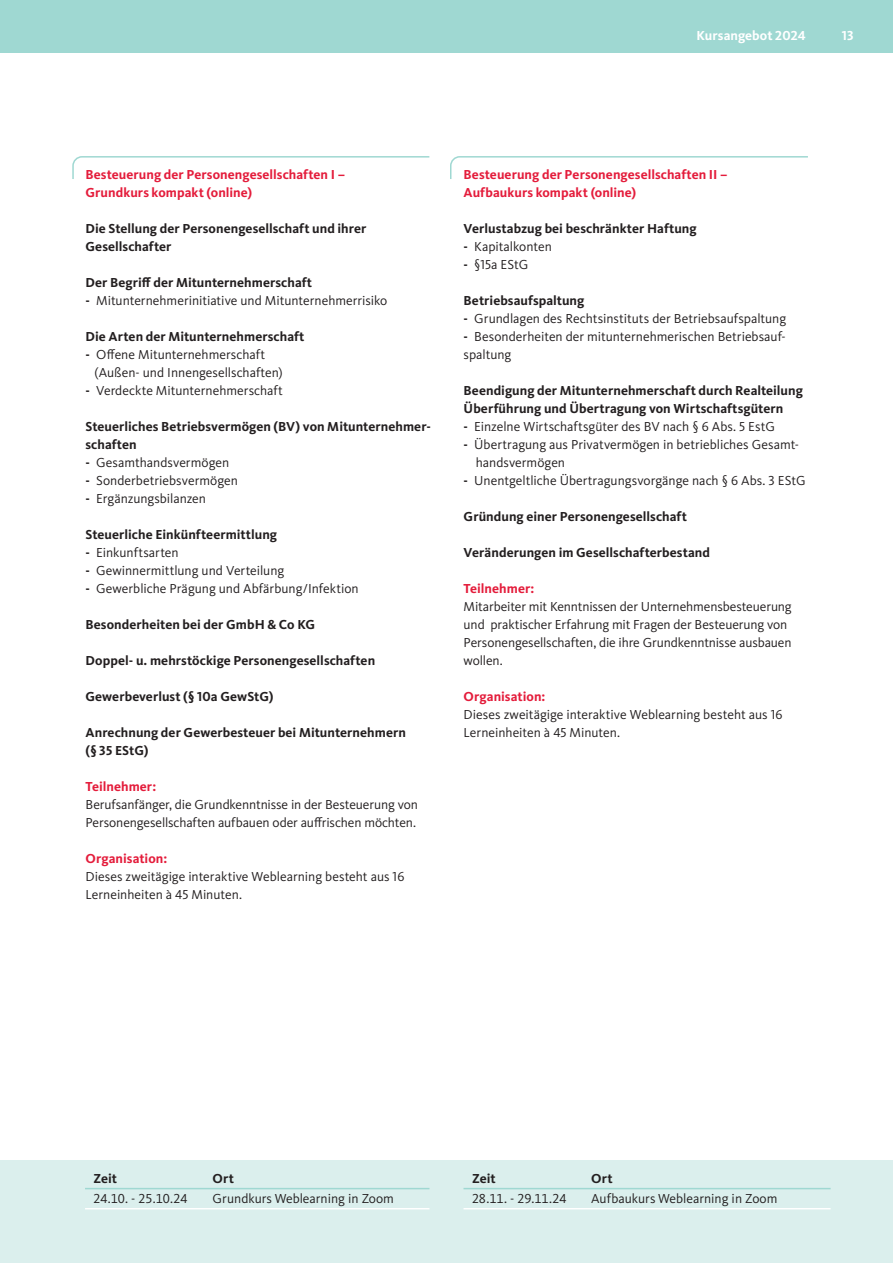
<style>
.page{position:relative;width:893px;height:1263px;background:#fff}
.page>*{position:absolute;margin:0;border:0;box-sizing:border-box;transform-origin:0 0}
.Copy_Kieviet_9_12_pt{font:13.5px/18px "Kievit IDW";color:#231f20}
.Copy_Kieviet_9_12_pt_Blocksatz{font:13.5px/18px "Kievit IDW";letter-spacing:-.005em;color:#231f20}
.Copy_Kieviet_9_12_pt-2{font:700 13.5px/18px "Kievit IDW";letter-spacing:.005em;color:#231f20}
.Subhead_Kieviet_9_12_bold{font:700 13.5px/18px "Kievit IDW";letter-spacing:.005em;color:#231f20}
.Subhead_Kieviet_9_12_bold-2{font:700 13.5px/18px "Kievit IDW";letter-spacing:.005em;color:#e41c3b}
.Copy_Kieviet_9_12_pt_Tabelle{font:13.5px "Kievit IDW Tab";color:#231f20}
.t1{font:700 13.5px "Kievit IDW";color:#fff}
.Copy_Kieviet_9_12_pt_Tabelle-2{font:700 13.5px "Kievit IDW Tab";letter-spacing:.005em;color:#231f20}
.s1{font-weight:700}
.s2{font-family:"Kievit IDW"}
</style>
<div class="page">
<div style="left:0;top:0;width:893px;height:53px;background:#9fd8d2"></div>
<div style="left:0;top:1160px;width:893px;height:103px;background:#dbefed"></div>
<hr style="left:463px;top:1188px;width:368px;height:1px;background:#9fd8d2">
<hr style="left:463px;top:1208px;width:368px;height:1px;background:#fff">
<hr style="left:85px;top:1188px;width:344px;height:1px;background:#9fd8d2">
<hr style="left:85px;top:1208px;width:344px;height:1px;background:#fff">
<svg style="left:72px;top:156px;width:358px;height:23px"></svg>
<svg style="left:450px;top:156px;width:358px;height:23px"></svg>
<p class="t1" style="left:697px;top:27px;width:111px">Kursangebot 2024</p>
<p class="t1" style="left:842px;top:27px;width:13px">13</p>
<p class="Subhead_Kieviet_9_12_bold-2" style="left:85px;top:166px;width:261px">Besteuerung der Personengesellschaften I –<br>Grundkurs kompakt (online)</p>
<p class="Subhead_Kieviet_9_12_bold" style="left:85px;top:220px;width:282px">Die Stellung der Personengesellschaft und ihrer<br>Gesellschafter</p>
<p class="Subhead_Kieviet_9_12_bold" style="left:85px;top:274px;width:228px">Der Begriff der Mitunternehmerschaft</p>
<p class="Copy_Kieviet_9_12_pt" style="left:85px;top:292px;width:303px"><span class="s1">-</span> Mitunternehmerinitiative und Mitunternehmerrisiko</p>
<p class="Subhead_Kieviet_9_12_bold" style="left:85px;top:328px;width:221px">Die Arten der Mitunternehmerschaft</p>
<p class="Copy_Kieviet_9_12_pt" style="left:95px;top:346px;width:190px;text-indent:-9px"><span class="s1">-</span> Offene Mitunternehmerschaft (Außen- und Innengesellschaften)</p>
<p class="Copy_Kieviet_9_12_pt" style="left:85px;top:382px;width:199px"><span class="s1">-</span> Verdeckte Mitunternehmerschaft</p>
<p class="Subhead_Kieviet_9_12_bold" style="left:85px;top:418px;width:347px">Steuerliches Betriebsvermögen (BV) von Mitunternehmer&shy;schaften</p>
<p class="Copy_Kieviet_9_12_pt" style="left:85px;top:454px;width:145px"><span class="s1">-</span> Gesamthandsvermögen</p>
<p class="Copy_Kieviet_9_12_pt" style="left:85px;top:472px;width:154px"><span class="s1">-</span> Sonderbetriebsvermögen</p>
<p class="Copy_Kieviet_9_12_pt" style="left:85px;top:490px;width:122px"><span class="s1">-</span> Ergänzungsbilanzen</p>
<p class="Subhead_Kieviet_9_12_bold" style="left:85px;top:526px;width:193px">Steuerliche Einkünfteermittlung</p>
<p class="Copy_Kieviet_9_12_pt" style="left:85px;top:544px;width:95px"><span class="s1">-</span> Einkunftsarten</p>
<p class="Copy_Kieviet_9_12_pt" style="left:85px;top:562px;width:200px"><span class="s1">-</span> Gewinnermittlung und Verteilung</p>
<p class="Copy_Kieviet_9_12_pt" style="left:85px;top:580px;width:275px"><span class="s1">-</span> Gewerbliche Prägung und Abfärbung/Infektion</p>
<p class="Copy_Kieviet_9_12_pt-2" style="left:85px;top:616px;width:231px">Besonderheiten bei der GmbH &amp; Co KG</p>
<p class="Copy_Kieviet_9_12_pt-2" style="left:85px;top:652px;width:291px">Doppel- u. mehrstöckige Personengesellschaften</p>
<p class="Copy_Kieviet_9_12_pt-2" style="left:85px;top:688px;width:190px">Gewerbeverlust (§ 10a GewStG)</p>
<p class="Copy_Kieviet_9_12_pt-2" style="left:85px;top:724px;width:322px">Anrechnung der Gewerbesteuer bei Mitunternehmern (§ 35 EStG)</p>
<p class="Subhead_Kieviet_9_12_bold-2" style="left:85px;top:778px;width:72px">Teilnehmer:</p>
<p class="Copy_Kieviet_9_12_pt_Blocksatz" style="left:85px;top:796px;width:334px">Berufsanfänger, die Grundkenntnisse in der Besteuerung von<br>Personengesellschaften aufbauen oder auffrischen möchten.</p>
<p class="Subhead_Kieviet_9_12_bold-2" style="left:85px;top:850px;width:83px">Organisation:</p>
<p class="Copy_Kieviet_9_12_pt_Blocksatz" style="left:85px;top:868px;width:320px">Dieses zweitägige interaktive Weblearning besteht aus 16<br>Lerneinheiten à 45 Minuten.</p>
<p class="Subhead_Kieviet_9_12_bold-2" style="left:464px;top:166px;width:266px">Besteuerung der Personengesellschaften II –<br>Aufbaukurs kompakt (online)</p>
<p class="Subhead_Kieviet_9_12_bold" style="left:464px;top:220px;width:235px">Verlustabzug bei beschränkter Haftung</p>
<p class="Copy_Kieviet_9_12_pt" style="left:464px;top:238px;width:90px"><span class="s1">-</span> Kapitalkonten</p>
<p class="Copy_Kieviet_9_12_pt" style="left:464px;top:256px;width:66px"><span class="s1">-</span> §15a EStG</p>
<p class="Copy_Kieviet_9_12_pt-2" style="left:464px;top:292px;width:122px">Betriebsaufspaltung</p>
<p class="Copy_Kieviet_9_12_pt" style="left:464px;top:310px;width:324px"><span class="s1">-</span> Grundlagen des Rechtsinstituts der Betriebsaufspaltung</p>
<p class="Copy_Kieviet_9_12_pt" style="left:464px;top:328px;width:324px"><span class="s1">-</span> Besonderheiten der mitunternehmerischen Betriebsauf&shy;spaltung</p>
<p class="Copy_Kieviet_9_12_pt-2" style="left:464px;top:382px;width:341px">Beendigung der Mitunternehmerschaft durch Realteilung</p>
<p class="Copy_Kieviet_9_12_pt-2" style="left:464px;top:400px;width:321px">Überführung und Übertragung von Wirtschaftsgütern</p>
<p class="Copy_Kieviet_9_12_pt" style="left:464px;top:418px;width:313px"><span class="s1">-</span> Einzelne Wirtschaftsgüter des BV nach § 6 Abs. 5 EstG</p>
<p class="Copy_Kieviet_9_12_pt" style="left:476px;top:436px;width:325px;text-indent:-12px"><span class="s1">-</span> Übertragung aus Privatvermögen in betriebliches Gesamt&shy;handsvermögen</p>
<p class="Copy_Kieviet_9_12_pt" style="left:464px;top:472px;width:344px"><span class="s1">-</span> Unentgeltliche Übertragungsvorgänge nach § 6 Abs. 3 EStG</p>
<p class="Copy_Kieviet_9_12_pt-2" style="left:464px;top:508px;width:225px">Gründung einer Personengesellschaft</p>
<p class="Copy_Kieviet_9_12_pt-2" style="left:464px;top:544px;width:248px">Veränderungen im Gesellschafterbestand</p>
<p class="Subhead_Kieviet_9_12_bold-2" style="left:464px;top:580px;width:72px">Teilnehmer:</p>
<p class="Copy_Kieviet_9_12_pt_Blocksatz" style="left:464px;top:598px;width:330px">Mitarbeiter mit Kenntnissen der Unternehmensbesteuerung und praktischer Erfahrung mit Fragen der Besteuerung von Personengesellschaften, die ihre Grundkenntnisse ausbauen wollen.</p>
<p class="Subhead_Kieviet_9_12_bold-2" style="left:464px;top:688px;width:83px">Organisation:</p>
<p class="Copy_Kieviet_9_12_pt_Blocksatz" style="left:464px;top:706px;width:320px">Dieses zweitägige interaktive Weblearning besteht aus 16<br>Lerneinheiten à 45 Minuten.</p>
<p class="Copy_Kieviet_9_12_pt_Tabelle-2" style="left:94px;top:1170px;width:25px">Zeit</p>
<p class="Copy_Kieviet_9_12_pt_Tabelle-2" style="left:213px;top:1170px;width:23px">Ort</p>
<p class="Copy_Kieviet_9_12_pt_Tabelle" style="left:94px;top:1191px;width:96px">24.10. - 25.10.24</p>
<p class="Copy_Kieviet_9_12_pt_Tabelle" style="left:213px;top:1191px;width:183px"><span class="s2">Grundkurs</span> Weblearning in Zoom</p>
<p class="Copy_Kieviet_9_12_pt_Tabelle-2" style="left:472px;top:1170px;width:25px">Zeit</p>
<p class="Copy_Kieviet_9_12_pt_Tabelle-2" style="left:591px;top:1170px;width:23px">Ort</p>
<p class="Copy_Kieviet_9_12_pt_Tabelle" style="left:472px;top:1191px;width:96px">28.11. - 29.11.24</p>
<p class="Copy_Kieviet_9_12_pt_Tabelle" style="left:591px;top:1191px;width:188px"><span class="s2">Aufbaukurs</span> Weblearning in Zoom</p>
</div>
